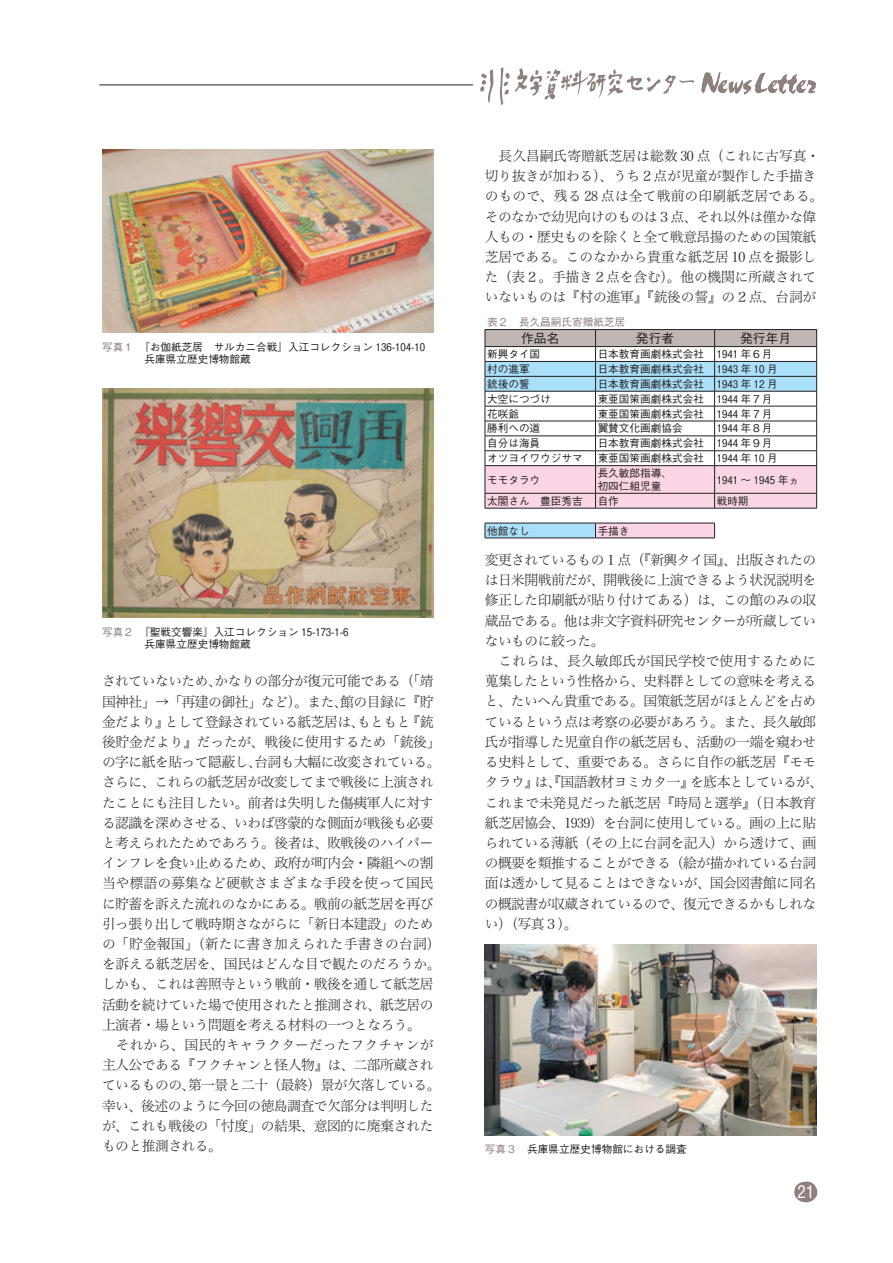
<style>
.page{position:relative;width:893px;height:1263px;background:#fff}
.page>*{position:absolute;margin:0;border:0;box-sizing:border-box;transform-origin:0 0}
.t1{font:condensed 16.95px "Helvetica";color:#fff}
.t2{font:13.8px/20.2px "Hira Min Pro W2";letter-spacing:-.04em;color:#231f20}
.t3{font:13.8px/20.2px "Hira Min Pro W2";letter-spacing:-.02em;color:#231f20}
.t4{font:500 12.75px "Gothic BBB Pr 6";color:#231f20}
.t5{font:500 10.65px/12.8px "Gothic BBB Pr 6";color:#231f20}
.t6{font:500 10.65px "Gothic BBB Pr 6 N";color:#8e807c}
.s1{color:#8e807c}
</style>
<div class="page">
<hr style="left:99px;top:85px;width:374px;height:1px;background:#231f20">
<svg style="left:480px;top:69px;width:13px;height:35px"></svg>
<svg style="left:701px;top:72px;width:115px;height:22px"></svg>
<svg style="left:500px;top:67px;width:195px;height:38px"></svg>
<img style="left:102px;top:150px;width:332px;height:183px">
<img style="left:102px;top:388px;width:332px;height:230px">
<hr style="left:485px;top:329px;width:110px;height:1px;background:#231f20">
<hr style="left:595px;top:329px;width:120px;height:1px;background:#231f20">
<hr style="left:715px;top:329px;width:102px;height:1px;background:#231f20">
<svg style="left:485px;top:330px;width:332px;height:208px"></svg>
<hr style="left:485px;top:538px;width:110px;height:1px;background:#231f20">
<hr style="left:595px;top:538px;width:120px;height:1px;background:#231f20">
<img style="left:485px;top:944px;width:331px;height:191px">
<svg style="left:794px;top:1181px;width:23px;height:21px"></svg>
<p class="t5" style="left:102px;top:340px;width:324px"><span class="s1">写真１</span>『お伽紙芝居　サルカニ合戦』入江コレクション 136-104-10　　　　兵庫県立歴史博物館蔵</p>
<p class="t5" style="left:102px;top:624px;width:248px"><span class="s1">写真２</span>『聖戦交響楽』入江コレクション 15-173-1-6　　　　兵庫県立歴史博物館蔵</p>
<p class="t2" style="left:102px;top:670px;width:340px">されていないため、かなりの部分が復元可能である（「靖国神社」→「再建の御社」など）。また、館の目録に『貯金だより』として登録されている紙芝居は、もともと『銃後貯金だより』だったが、戦後に使用するため「銃後」の字に紙を貼って隠蔽し、台詞も大幅に改変されている。さらに、これらの紙芝居が改変してまで戦後に上演されたことにも注目したい。前者は失明した傷痍軍人に対する認識を深めさせる、いわば啓蒙的な側面が戦後も必要と考えられたためであろう。後者は、敗戦後のハイパーインフレを食い止めるため、政府が町内会・隣組への割当や標語の募集など硬軟さまざまな手段を使って国民に貯蓄を訴えた流れのなかにある。戦前の紙芝居を再び引っ張り出して戦時期さながらに「新日本建設」のための「貯金報国」（新たに書き加えられた手書きの台詞）を訴える紙芝居を、国民はどんな目で観たのだろうか。しかも、これは善照寺という戦前・戦後を通して紙芝居活動を続けていた場で使用されたと推測され、紙芝居の上演者・場という問題を考える材料の一つとなろう。</p>
<p class="t2" style="left:102px;top:1033px;width:340px;text-indent:14px">それから、国民的キャラクターだったフクチャンが主人公である『フクチャンと怪人物』は、二部所蔵されているものの、第一景と二十（最終）景が欠落している。幸い、後述のように今回の徳島調査で欠部分は判明したが、これも戦後の「忖度」の結果、意図的に廃棄されたものと推測される。</p>
<p class="t3" style="left:485px;top:144px;width:340px;text-indent:14px">長久昌嗣氏寄贈紙芝居は総数 30 点（これに古写真・切り抜きが加わる）、うち２点が児童が製作した手描きのもので、残る 28 点は全て戦前の印刷紙芝居である。そのなかで幼児向けのものは３点、それ以外は僅かな偉人もの・歴史ものを除くと全て戦意昂揚のための国策紙芝居である。このなかから貴重な紙芝居 10 点を撮影した（表２。手描き２点を含む）。他の機関に所蔵されていないものは『村の進軍』『銃後の誓』の２点、台詞が</p>
<p class="t6" style="left:487px;top:314px;width:140px">表２　長久昌嗣氏寄贈紙芝居</p>
<p class="t4" style="left:521px;top:328px;width:40px">作品名</p>
<p class="t4" style="left:636px;top:328px;width:40px">発行者</p>
<p class="t4" style="left:740px;top:328px;width:53px">発行年月</p>
<p class="t5" style="left:487px;top:347px;width:55px">新興タイ国</p>
<p class="t5" style="left:598px;top:347px;width:176px">日本教育画劇株式会社 1941 年６月</p>
<p class="t5" style="left:487px;top:362px;width:44px">村の進軍</p>
<p class="t5" style="left:598px;top:362px;width:182px">日本教育画劇株式会社 1943 年 10 月</p>
<p class="t5" style="left:487px;top:377px;width:44px">銃後の誓</p>
<p class="t5" style="left:598px;top:377px;width:182px">日本教育画劇株式会社 1943 年 12 月</p>
<p class="t5" style="left:487px;top:392px;width:65px">大空につづけ</p>
<p class="t5" style="left:598px;top:392px;width:176px">東亜国策画劇株式会社 1944 年７月</p>
<p class="t5" style="left:487px;top:406px;width:33px">花咲爺</p>
<p class="t5" style="left:598px;top:406px;width:176px">東亜国策画劇株式会社 1944 年７月</p>
<p class="t5" style="left:487px;top:421px;width:55px">勝利への道</p>
<p class="t5" style="left:598px;top:421px;width:87px">翼賛文化画劇協会</p>
<p class="t5" style="left:717px;top:421px;width:57px">1944 年８月</p>
<p class="t5" style="left:487px;top:436px;width:55px">自分は海員</p>
<p class="t5" style="left:598px;top:436px;width:176px">日本教育画劇株式会社 1944 年９月</p>
<p class="t5" style="left:487px;top:451px;width:97px">オツヨイワウジサマ</p>
<p class="t5" style="left:598px;top:451px;width:182px">東亜国策画劇株式会社 1944 年 10 月</p>
<p class="t5" style="left:487px;top:472px;width:55px">モモタラウ</p>
<p class="t5" style="left:598px;top:466px;width:76px">長久敏郎指導、初四仁組児童</p>
<p class="t5" style="left:717px;top:472px;width:84px">1941 〜 1945 年ヵ</p>
<p class="t5" style="left:487px;top:494px;width:97px">太閤さん　豊臣秀吉</p>
<p class="t5" style="left:598px;top:494px;width:23px">自作</p>
<p class="t5" style="left:717px;top:494px;width:33px">戦時期</p>
<p class="t5" style="left:487px;top:523px;width:44px">他館なし</p>
<p class="t5" style="left:598px;top:523px;width:33px">手描き</p>
<p class="t2" style="left:485px;top:548px;width:333px;text-align:justify">変更されているもの１点（『新興タイ国』、出版されたのは日米開戦前だが、開戦後に上演できるよう状況説明を修正した印刷紙が貼り付けてある）は、この館のみの収蔵品である。他は非文字資料研究センターが所蔵していないものに絞った。</p>
<p class="t2" style="left:485px;top:649px;width:340px;text-indent:14px">これらは、長久敏郎氏が国民学校で使用するために蒐集したという性格から、史料群としての意味を考えると、たいへん貴重である。国策紙芝居がほとんどを占めているという点は考察の必要があろう。また、長久敏郎氏が指導した児童自作の紙芝居も、活動の一端を窺わせる史料として、重要である。さらに自作の紙芝居『モモタラウ』は、『国語教材ヨミカタ一』を底本としているが、これまで未発見だった紙芝居『時局と選挙』（日本教育紙芝居協会、1939）を台詞に使用している。画の上に貼られている薄紙（その上に台詞を記入）から透けて、画の概要を類推することができる（絵が描かれている台詞面は透かして見ることはできないが、国会図書館に同名の概説書が収蔵されているので、復元できるかもしれない）（写真３）。</p>
<p class="t5" style="left:485px;top:1142px;width:203px"><span class="s1">写真３</span> 兵庫県立歴史博物館における調査</p>
<p class="t1" style="left:797px;top:1181px;width:19px">21</p>
</div>
